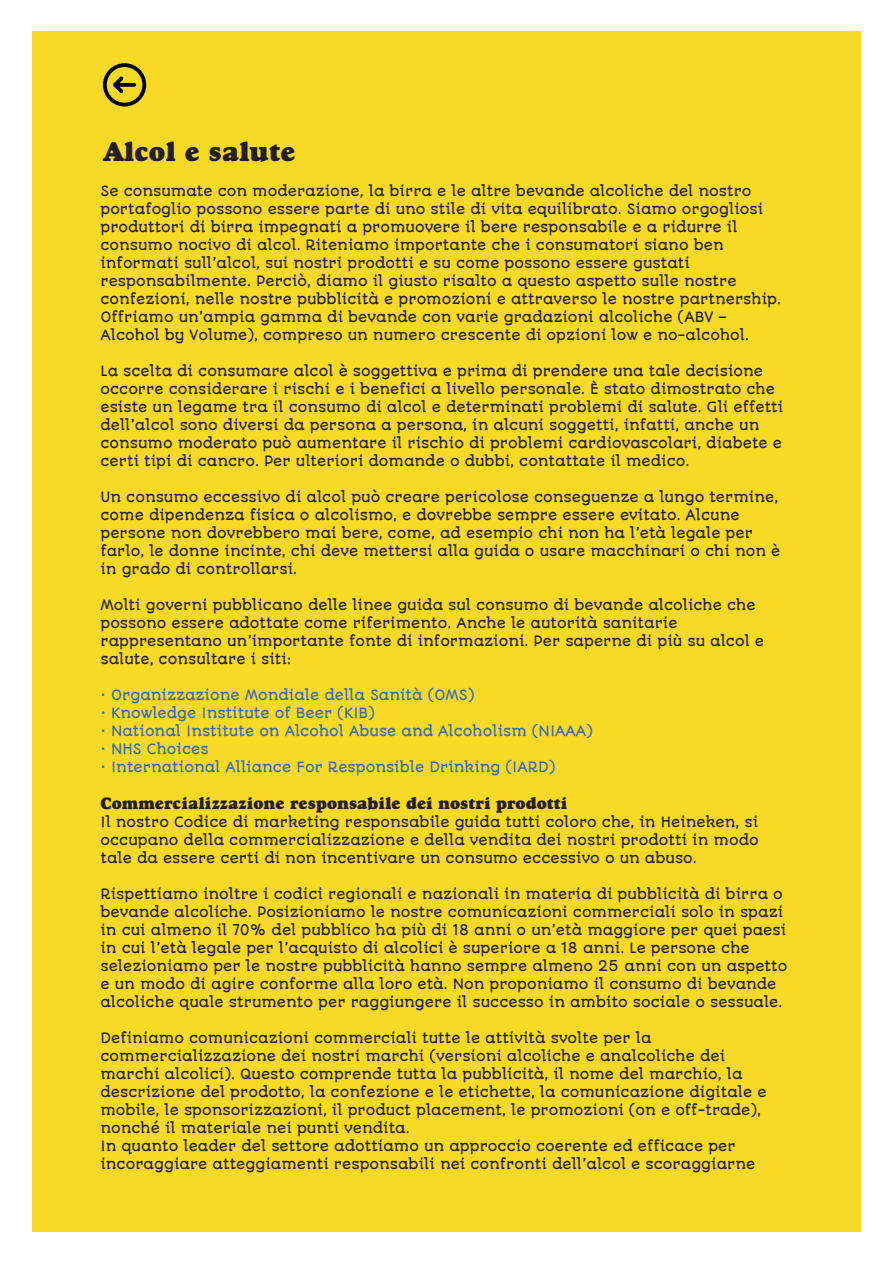
<style>
.page{position:relative;width:893px;height:1263px;background:#fff}
.page>*{position:absolute;margin:0;border:0;box-sizing:border-box;transform-origin:0 0}
.t1{font:27px "Goudy Std Heavyface";color:#231f20}
.t2{font:16.5px "Goudy Std Heavyface";color:#231f20}
.t3{font:13.5px/18px "Autour One";color:#231f20}
.t4{font:13.5px "Autour One";color:#316bb4}
</style>
<div class="page">
<div style="left:32px;top:31px;width:829px;height:1200px;background:#f8d926"></div>
<svg style="left:103px;top:63px;width:43px;height:43px"></svg>
<h1 class="t1" style="left:103px;top:135px;width:194px">Alcol e salute</h1>
<p class="t3" style="left:100px;top:182px;width:682px">Se consumate con moderazione, la birra e le altre bevande alcoliche del nostro portafoglio possono essere parte di uno stile di vita equilibrato. Siamo orgogliosi produttori di birra impegnati a promuovere il bere responsabile e a ridurre il consumo nocivo di alcol. Riteniamo importante che i consumatori siano ben informati sull’alcol, sui nostri prodotti e su come possono essere gustati responsabilmente. Perciò, diamo il giusto risalto a questo aspetto sulle nostre confezioni, nelle nostre pubblicità e promozioni e attraverso le nostre partnership.<br>Offriamo un’ampia gamma di bevande con varie gradazioni alcoliche (ABV – Alcohol by Volume), compreso un numero crescente di opzioni low e no-alcohol.</p>
<p class="t3" style="left:100px;top:362px;width:684px">La scelta di consumare alcol è soggettiva e prima di prendere una tale decisione occorre considerare i rischi e i benefici a livello personale. È stato dimostrato che esiste un legame tra il consumo di alcol e determinati problemi di salute. Gli effetti dell’alcol sono diversi da persona a persona, in alcuni soggetti, infatti, anche un consumo moderato può aumentare il rischio di problemi cardiovascolari, diabete e certi tipi di cancro. Per ulteriori domande o dubbi, contattate il medico.</p>
<p class="t3" style="left:100px;top:488px;width:681px">Un consumo eccessivo di alcol può creare pericolose conseguenze a lungo termine, come dipendenza fisica o alcolismo, e dovrebbe sempre essere evitato. Alcune persone non dovrebbero mai bere, come, ad esempio chi non ha l’età legale per farlo, le donne incinte, chi deve mettersi alla guida o usare macchinari o chi non è in grado di controllarsi.</p>
<p class="t3" style="left:100px;top:596px;width:665px">Molti governi pubblicano delle linee guida sul consumo di bevande alcoliche che possono essere adottate come riferimento. Anche le autorità sanitarie rappresentano un’importante fonte di informazioni. Per saperne di più su alcol e salute, consultare i siti:</p>
<p class="t4" style="left:100px;top:686px;width:376px">• Organizzazione Mondiale della Sanità (OMS)</p>
<p class="t4" style="left:100px;top:704px;width:276px">• Knowledge Institute of Beer (KIB)</p>
<p class="t4" style="left:100px;top:722px;width:494px">• National Institute on Alcohol Abuse and Alcoholism (NIAAA)</p>
<p class="t4" style="left:100px;top:740px;width:110px">• NHS Choices</p>
<p class="t4" style="left:100px;top:758px;width:457px">• International Alliance For Responsible Drinking (IARD)</p>
<p class="t2" style="left:100px;top:794px;width:469px">Commercializzazione responsabile dei nostri prodotti</p>
<p class="t3" style="left:100px;top:814px;width:660px;text-align:justify">Il nostro Codice di marketing responsabile guida tutti coloro che, in Heineken, si occupano della commercializzazione e della vendita dei nostri prodotti in modo tale da essere certi di non incentivare un consumo eccessivo o un abuso.</p>
<p class="t3" style="left:100px;top:886px;width:688px">Rispettiamo inoltre i codici regionali e nazionali in materia di pubblicità di birra o bevande alcoliche. Posizioniamo le nostre comunicazioni commerciali solo in spazi in cui almeno il 70% del pubblico ha più di 18 anni o un’età maggiore per quei paesi in cui l’età legale per l’acquisto di alcolici è superiore a 18 anni. Le persone che selezioniamo per le nostre pubblicità hanno sempre almeno 25 anni con un aspetto e un modo di agire conforme alla loro età. Non proponiamo il consumo di bevande alcoliche quale strumento per raggiungere il successo in ambito sociale o sessuale.</p>
<p class="t3" style="left:100px;top:1029px;width:668px">Definiamo comunicazioni commerciali tutte le attività svolte per la commercializzazione dei nostri marchi (versioni alcoliche e analcoliche dei marchi alcolici). Questo comprende tutta la pubblicità, il nome del marchio, la descrizione del prodotto, la confezione e le etichette, la comunicazione digitale e mobile, le sponsorizzazioni, il product placement, le promozioni (on e off-trade), nonché il materiale nei punti vendita.<br>In quanto leader del settore adottiamo un approccio coerente ed efficace per incoraggiare atteggiamenti responsabili nei confronti dell’alcol e scoraggiarne</p>
</div>
